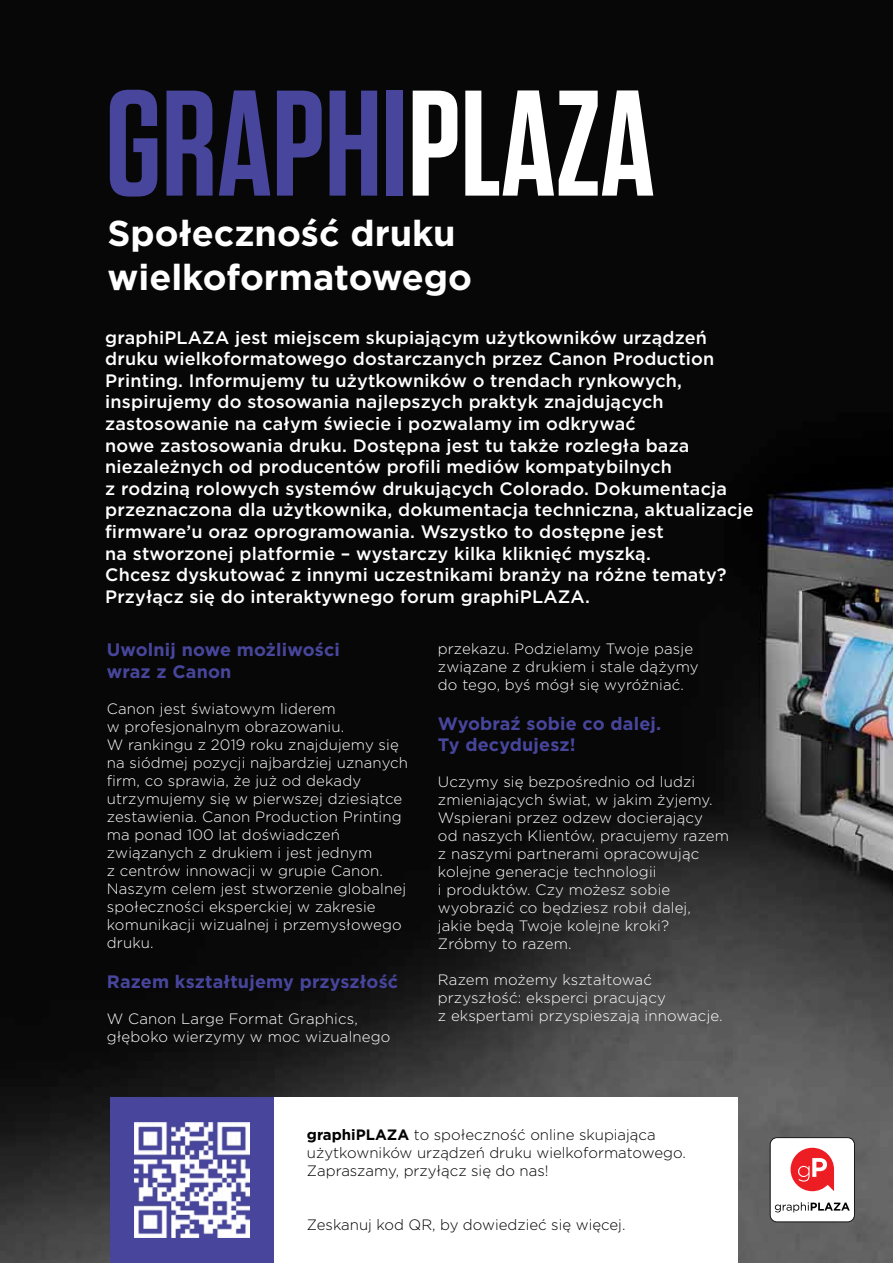
<style>
.page{position:relative;width:893px;height:1263px;background:#fff}
.page>*{position:absolute;margin:0;border:0;box-sizing:border-box;transform-origin:0 0}
.t1{font:600 150px "Tungsten";color:#48469c}
.t2{font:700 36px/43.2px "Gotham";color:#fff}
.t3{font:500 18px/21.6px "Gotham";letter-spacing:.01em;color:#fff}
.t4{font:700 18px/21.6px "Gotham";letter-spacing:.01em;color:#48469c}
.t5{font:300 15px/18px "Gotham";letter-spacing:.01em;color:#fff}
.t6{font:300 15px/18px "Gotham";color:#000101}
.s1{color:#fff}
.s2{font-weight:700}
</style>
<div class="page">
<img style="left:0;top:0;width:893px;height:1263px">
<div style="left:111px;top:1097px;width:627px;height:166px;background:#fff"></div>
<svg style="left:770px;top:1137px;width:85px;height:85px"></svg>
<div style="left:111px;top:1097px;width:163px;height:166px;background:#48469c"></div>
<img style="left:135px;top:1122px;width:115px;height:115px">
<h1 class="t1" style="left:105px;top:65px;width:551px">GRAPHI<span class="s1">PLAZA</span></h1>
<h2 class="t2" style="left:107px;top:212px;width:366px">Społeczność druku wielkoformatowego</h2>
<p class="t3" style="left:105px;top:326px;width:650px">graphiPLAZA jest miejscem skupiającym użytkowników urządzeń druku wielkoformatowego dostarczanych przez Canon Production Printing. I nformujemy tu użytkowników o trendach rynkowych, inspirujemy do stosowania najlepszych praktyk znajdujących zastosowanie na całym świecie i pozwalamy im odkrywać<br>nowe zastosowania druku. Dostępna jest tu także rozległa baza niezależnych od producentów profili mediów kompatybilnych<br>z rodziną rolowych systemów drukujących Colorado. Dokumentacja przeznaczona dla użytkownika, dokumentacja techniczna, aktualizacje firmware’u oraz oprogramowania. Wszystko to dostępne jest<br>na stworzonej platformie – wystarczy kilka kliknięć myszką.<br>Chcesz dyskutować z innymi uczestnikami branży na różne tematy?<br>Przyłącz się do interaktywnego forum graphiPLAZA.</p>
<p class="t4" style="left:107px;top:639px;width:235px">Uwolnij nowe możliwości wraz z Canon</p>
<p class="t5" style="left:107px;top:699px;width:303px">Canon jest światowym liderem<br>w profesjonalnym obrazowaniu.<br>W rankingu z 2019 roku znajdujemy się na siódmej pozycji najbardziej uznanych firm, co sprawia, że już od dekady utrzymujemy się w pierwszej dziesiątce zestawienia. Canon Production Printing ma ponad 100 lat doświadczeń związanych z drukiem i jest jednym<br>z centrów innowacji w grupie Canon.<br>Naszym celem jest stworzenie globalnej społeczności eksperckiej w zakresie komunikacji wizualnej i przemysłowego druku.</p>
<p class="t4" style="left:107px;top:970px;width:293px">Razem kształtujemy przyszłość</p>
<p class="t5" style="left:107px;top:1009px;width:285px">W Canon Large Format Graphics, głęboko wierzymy w moc wizualnego</p>
<p class="t5" style="left:438px;top:639px;width:262px">przekazu. Podzielamy Twoje pasje związane z drukiem i stale dążymy do tego, byś mógł się wyróżniać.</p>
<p class="t4" style="left:438px;top:712px;width:225px">Wyobraź sobie co dalej.<br>Ty decydujesz!</p>
<p class="t5" style="left:438px;top:772px;width:293px">Uczymy się bezpośrednio od ludzi zmieniających świat, w jakim żyjemy.<br>Wspierani przez odzew docierający<br>od naszych Klientów, pracujemy razem z naszymi partnerami opracowując kolejne generacje technologii<br>i produktów. Czy możesz sobie wyobrazić co będziesz robił dalej,<br>jakie będą Twoje kolejne kroki?<br>Zróbmy to razem.</p>
<p class="t5" style="left:438px;top:970px;width:286px">Razem możemy kształtować przyszłość: eksperci pracujący<br>z ekspertami przyspieszają innowacje.</p>
<p class="t6" style="left:307px;top:1125px;width:380px"><span class="s2">graphiPLAZA</span> to społeczność online skupiająca użytkowników urządzeń druku wielkoformatowego.<br>Zapraszamy, przyłącz się do nas!</p>
<p class="t6" style="left:307px;top:1215px;width:320px">Zeskanuj kod QR, by dowiedzieć się więcej.</p>
</div>
